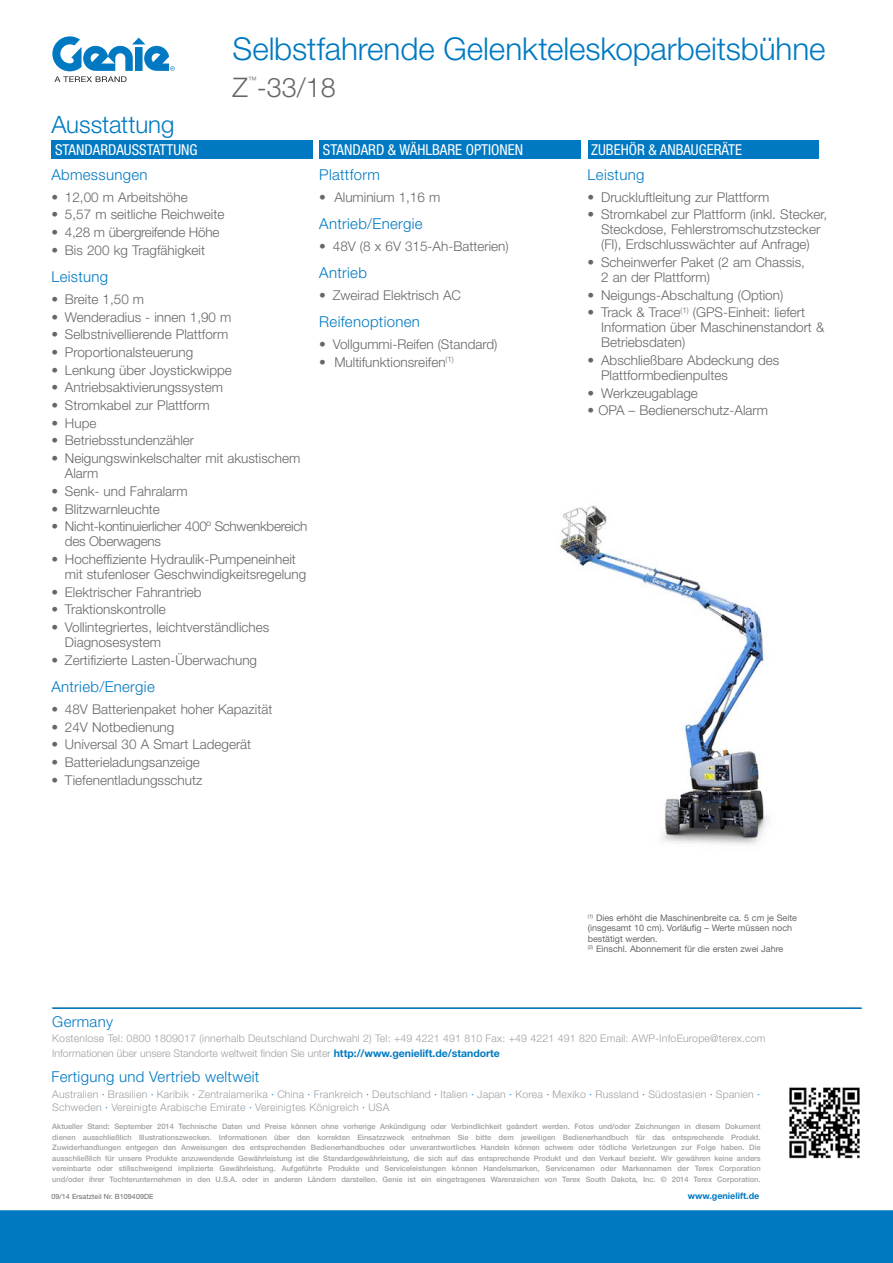
<style>
.page{position:relative;width:893px;height:1263px;background:#fff}
.page>*{position:absolute;margin:0;border:0;box-sizing:border-box;transform-origin:0 0}
.t1{font:300 31.5px "Helvetica Neue LT Std";letter-spacing:-.005em;color:#0079c2}
.Title__Gray_Product{font:300 27px "Helvetica Neue LT Std";color:#67676a}
.t2{font:300 24px "Helvetica Neue LT Std";letter-spacing:-.005em;color:#0079c2}
.Subhead_Back{font:300 15px "Helvetica Neue LT Std";letter-spacing:.02em;color:#0079c2}
.Chart__Blue_Box_Whit{font:condensed 15px "Helvetica Neue LT Std";color:#fff}
.Bullets{font:300 13.5px/15px "Helvetica Neue LT Std";color:#67676a}
.Bullets-2{font:300 13.5px/15px "Helvetica Neue LT Std";letter-spacing:-.02em;color:#67676a}
.t3{font:300 10.5px/13.5px "Helvetica Neue LT Std";letter-spacing:.02em;color:#9d9fa2}
.t4{font:300 10.5px "Helvetica Neue LT Std";color:#9d9fa2}
.Asterisk{font:9px/10.5px "Helvetica Neue LT Std";color:#67676a}
.t5{font:700 9px "Helvetica Neue LT Std";color:#0079c2}
.Title__Gray_Product-2{font:300 8.7px "Helvetica Neue LT Std";color:#67676a}
.t6{font:500 7.5px/10.5px "Helvetica Neue LT Std";color:#9d9fa2;text-align:justify}
.Legal_Copy{font:7.2px "Helvetica Neue LT Std";letter-spacing:.01em;color:#67676a}
.s1{font-weight:700;color:#0079c2}
.s2{color:#0079c2}
</style>
<div class="page">
<div style="left:0;top:1210px;width:893px;height:53px;background:#0079c2"></div>
<svg style="left:52px;top:36px;width:123px;height:46px"></svg>
<hr style="left:51px;top:1007px;width:810px;height:1px;background:#bcbdc0">
<img style="left:789px;top:1087px;width:71px;height:72px">
<hr style="left:52px;top:1007px;width:810px;height:2px;background:#0079c2">
<div style="left:588px;top:140px;width:231px;height:19px;background:#0079c2"></div>
<div style="left:319px;top:140px;width:262px;height:19px;background:#0079c2"></div>
<div style="left:51px;top:140px;width:262px;height:19px;background:#0079c2"></div>
<img style="left:559px;top:505px;width:210px;height:340px">
<h1 class="t1" style="left:233px;top:29px;width:594px">Selbstfahrende Gelenkteleskoparbeitsbühne</h1>
<h3 class="t2" style="left:51px;top:110px;width:124px">Ausstattung</h3>
<p class="Title__Gray_Product-2" style="left:248px;top:74px;width:10px">™</p>
<p class="Title__Gray_Product" style="left:233px;top:71px;width:105px">Z -33/18</p>
<p class="Chart__Blue_Box_Whit" style="left:55px;top:141px;width:144px">STANDARDAUSSTATTUNG</p>
<p class="Chart__Blue_Box_Whit" style="left:323px;top:141px;width:202px">STANDARD &amp; WÄHLBARE OPTIONEN</p>
<p class="Subhead_Back" style="left:51px;top:165px;width:98px">Abmessungen</p>
<p class="Bullets" style="left:51px;top:189px;width:138px">• 12,00 m Arbeitshöhe</p>
<p class="Bullets" style="left:51px;top:207px;width:174px">• 5,57 m seitliche Reichweite</p>
<p class="Bullets-2" style="left:51px;top:224px;width:169px">• 4,28 m übergreifende Höhe</p>
<p class="Bullets" style="left:51px;top:242px;width:155px">• Bis 200 kg Tragfähigkeit</p>
<p class="Subhead_Back" style="left:51px;top:268px;width:58px">Leistung</p>
<p class="Bullets" style="left:51px;top:291px;width:94px">• Breite 1,50 m</p>
<p class="Bullets" style="left:51px;top:309px;width:182px">• Wenderadius - innen 1,90 m</p>
<p class="Bullets" style="left:51px;top:327px;width:178px">• Selbstnivellierende Plattform</p>
<p class="Bullets" style="left:51px;top:344px;width:143px">• Proportionalsteuerung</p>
<p class="Bullets" style="left:51px;top:362px;width:182px">• Lenkung über Joystickwippe</p>
<p class="Bullets" style="left:51px;top:380px;width:173px">• Antriebsaktivierungssystem</p>
<p class="Bullets" style="left:51px;top:397px;width:160px">• Stromkabel zur Plattform</p>
<p class="Bullets" style="left:51px;top:415px;width:47px">• Hupe</p>
<p class="Bullets" style="left:51px;top:433px;width:144px">• Betriebsstundenzähler</p>
<p class="Bullets" style="left:65px;top:450px;width:237px;text-indent:-14px">• Neigungswinkelschalter mit akustischem<br>Alarm</p>
<p class="Bullets" style="left:51px;top:483px;width:138px">• Senk- und Fahralarm</p>
<p class="Bullets" style="left:51px;top:501px;width:110px">• Blitzwarnleuchte</p>
<p class="Bullets-2" style="left:65px;top:519px;width:244px;text-indent:-14px">• Nicht-kontinuierlicher 400º Schwenkbereich des Oberwagens</p>
<p class="Bullets" style="left:65px;top:551px;width:243px;text-indent:-14px">• Hocheffiziente Hydraulik-Pumpeneinheit mit stufenloser Geschwindigkeitsregelung</p>
<p class="Bullets" style="left:51px;top:584px;width:152px">• Elektrischer Fahrantrieb</p>
<p class="Bullets" style="left:51px;top:602px;width:116px">• Traktionskontrolle</p>
<p class="Bullets" style="left:65px;top:619px;width:206px;text-indent:-14px">• Vollintegriertes, leichtverständliches<br>Diagnosesystem</p>
<p class="Bullets" style="left:51px;top:652px;width:207px">• Zertifizierte Lasten-Überwachung</p>
<p class="Subhead_Back" style="left:51px;top:678px;width:105px">Antrieb/Energie</p>
<p class="Bullets" style="left:51px;top:701px;width:222px">• 48V Batterienpaket hoher Kapazität</p>
<p class="Bullets" style="left:51px;top:719px;width:124px">• 24V Notbedienung</p>
<p class="Bullets" style="left:51px;top:737px;width:201px">• Universal 30 A Smart Ladegerät</p>
<p class="Bullets" style="left:51px;top:754px;width:150px">• Batterieladungsanzeige</p>
<p class="Bullets" style="left:51px;top:772px;width:152px">• Tiefenentladungsschutz</p>
<p class="Subhead_Back" style="left:319px;top:165px;width:62px">Plattform</p>
<p class="Bullets" style="left:319px;top:189px;width:123px">• Aluminium 1,16 m</p>
<p class="Subhead_Back" style="left:319px;top:214px;width:105px">Antrieb/Energie</p>
<p class="Bullets" style="left:319px;top:238px;width:191px">• 48V (8 x 6V 315-Ah-Batterien)</p>
<p class="Subhead_Back" style="left:319px;top:264px;width:49px">Antrieb</p>
<p class="Bullets" style="left:319px;top:287px;width:143px">• Zweirad Elektrisch AC</p>
<p class="Subhead_Back" style="left:319px;top:313px;width:102px">Reifenoptionen</p>
<p class="Bullets" style="left:319px;top:336px;width:180px">• Vollgummi-Reifen (Standard)</p>
<p class="Bullets" style="left:319px;top:354px;width:136px">• Multifunktionsreifen<sup>(1)</sup></p>
<p class="Chart__Blue_Box_Whit" style="left:591px;top:141px;width:152px">ZUBEHÖR &amp; ANBAUGERÄTE</p>
<p class="Subhead_Back" style="left:588px;top:165px;width:58px">Leistung</p>
<p class="Bullets" style="left:588px;top:189px;width:183px">• Druckluftleitung zur Plattform</p>
<p class="Bullets" style="left:588px;top:207px;width:241px;text-align:center">• Stromkabel zur Plattform (inkl. Stecker,<br>Steckdose, Fehlerstromschutzstecker (FI), Erdschlusswächter auf Anfrage)</p>
<p class="Bullets" style="left:601px;top:254px;width:205px;text-indent:-13px">• Scheinwerfer Paket (2 am Chassis,<br>2 an der Plattform)</p>
<p class="Bullets" style="left:588px;top:287px;width:197px">• Neigungs-Abschaltung (Option)</p>
<p class="Bullets" style="left:601px;top:305px;width:225px;text-indent:-13px">• Track &amp; Trace<sup>(1)</sup> (GPS-Einheit: liefert<br>Information über Maschinenstandort &amp;<br>Betriebsdaten)</p>
<p class="Bullets" style="left:601px;top:352px;width:180px;text-indent:-14px">• Abschließbare Abdeckung des<br>Plattformbedienpultes</p>
<p class="Bullets" style="left:588px;top:385px;width:112px">• Werkzeugablage</p>
<p class="Bullets" style="left:588px;top:403px;width:182px">• OPA – Bedienerschutz-Alarm</p>
<p class="Asterisk" style="left:588px;top:912px;width:211px"><sup>(1)</sup> Dies erhöht die Maschinenbreite ca. 5 cm je Seite</p>
<p class="Asterisk" style="left:588px;top:923px;width:206px">(insgesamt 10 cm). Vorläufig – Werte müssen noch bestätigt werden.</p>
<p class="Asterisk" style="left:588px;top:944px;width:197px"><sup>(2)</sup> Einschl. Abonnement für die ersten zwei Jahre</p>
<p class="Subhead_Back" style="left:52px;top:1013px;width:62px">Germany</p>
<p class="t3" style="left:52px;top:1031px;width:715px">Kostenlose Tel: 0800 1809017 (innerhalb Deutschland Durchwahl 2) Tel: +49 4221 491 810 Fax: +49 4221 491 820 Email: AWP-InfoEurope@terex.com</p>
<p class="t4" style="left:52px;top:1047px;width:449px">Informationen über unsere Standorte weltweit finden Sie unter <span class="s1">http://www.genielift.de/standorte</span></p>
<p class="Subhead_Back" style="left:51px;top:1067px;width:209px">Fertigung und Vertrieb weltweit</p>
<p class="t3" style="left:52px;top:1087px;width:709px">Australien <span class="s2">·</span> Brasilien <span class="s2">·</span> Karibik <span class="s2">·</span> Zentralamerika <span class="s2">·</span> China <span class="s2">·</span> Frankreich <span class="s2">·</span> Deutschland <span class="s2">·</span> Italien <span class="s2">·</span> Japan <span class="s2">·</span> Korea <span class="s2">·</span> Mexiko <span class="s2">·</span> Russland <span class="s2">·</span> Südostasien <span class="s2">·</span> Spanien <span class="s2">·<br></span>Schweden <span class="s2">·</span> Vereinigte Arabische Emirate <span class="s2">·</span> Vereinigtes Königreich <span class="s2">·</span> USA</p>
<p class="t6" style="left:52px;top:1121px;width:710px">Aktueller Stand: September 2014 Technische Daten und Preise können ohne vorherige Ankündigung oder Verbindlichkeit geändert werden. Fotos und/oder Zeichnungen in diesem Dokument dienen ausschließlich Illustrationszwecken. Informationen über den korrekten Einsatzzweck entnehmen Sie bitte dem jeweiligen Bedienerhandbuch für das entsprechende Produkt.<br>Zuwiderhandlungen entgegen den Anweisungen des entsprechenden Bedienerhandbuches oder unverantwortliches Handeln können schwere oder tödliche Verletzungen zur Folge haben. Die ausschließlich für unsere Produkte anzuwendende Gewährleistung ist die Standardgewährleistung, die sich auf das entsprechende Produkt und den Verkauf bezieht. Wir gewähren keine anders vereinbarte oder stillschweigend implizierte Gewährleistung. Aufgeführte Produkte und Serviceleistungen können Handelsmarken, Servicenamen oder Markennamen der Terex Corporation und/oder ihrer Tochterunternehmen in den U.S.A. oder in anderen Ländern darstellen. Genie ist ein eingetragenes Warenzeichen von Terex South Dakota, Inc. © 2014 Terex Corporation.</p>
<p class="Legal_Copy" style="left:51px;top:1192px;width:104px">09/14 Ersatzteil Nr. B109409DE</p>
<p class="t5" style="left:688px;top:1190px;width:73px">www.genielift.de</p>
</div>
